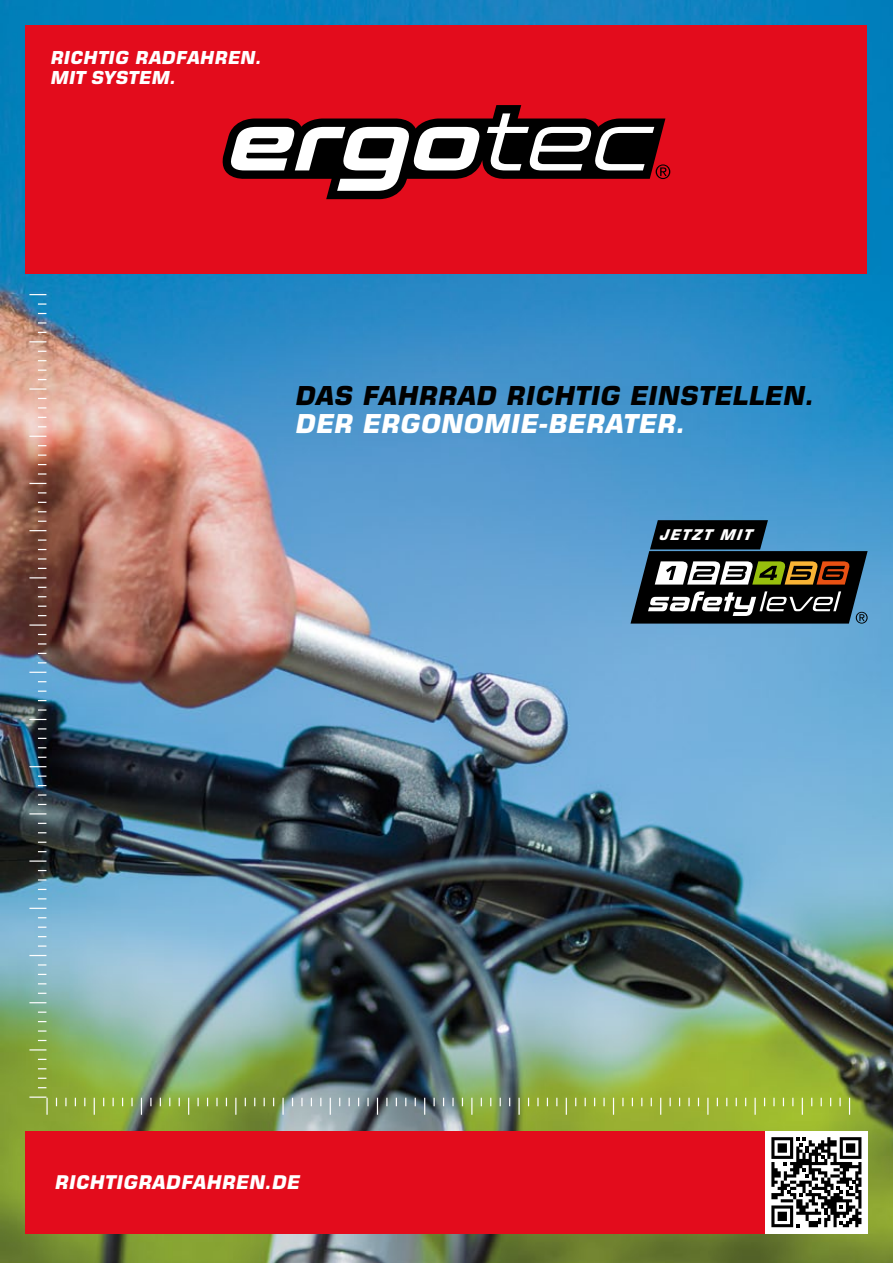
<style>
.page{position:relative;width:893px;height:1263px;background:#fff}
.page>*{position:absolute;margin:0;border:0;box-sizing:border-box;transform-origin:0 0}
.t1{font:italic 700 26.25px "Eurostile LT Pro";letter-spacing:.01em;color:#000}
.t2{font:italic 700 26.25px "Eurostile LT Pro";letter-spacing:.02em;color:#fff}
.t3{font:italic 700 19.05px "Eurostile LT Pro";letter-spacing:.02em;color:#fff}
.t4{font:italic 700 18px/19.5px "Eurostile LT Pro";letter-spacing:.015em;color:#fff}
.t5{font:italic 700 14.85px "Eurostile LT Pro";color:#fff}
</style>
<div class="page">
<img style="left:0;top:0;width:893px;height:1263px">
<div style="left:26px;top:26px;width:841px;height:248px;background:#e30c1c"></div>
<svg style="left:223px;top:105px;width:447px;height:94px"></svg>
<svg style="left:38px;top:558px;width:8px;height:2px"></svg>
<svg style="left:38px;top:539px;width:8px;height:2px"></svg>
<svg style="left:38px;top:473px;width:8px;height:2px"></svg>
<svg style="left:38px;top:454px;width:8px;height:2px"></svg>
<svg style="left:38px;top:322px;width:8px;height:2px"></svg>
<svg style="left:38px;top:303px;width:8px;height:2px"></svg>
<svg style="left:38px;top:709px;width:8px;height:2px"></svg>
<svg style="left:38px;top:690px;width:8px;height:2px"></svg>
<svg style="left:29px;top:577px;width:17px;height:1px"></svg>
<svg style="left:29px;top:530px;width:17px;height:1px"></svg>
<svg style="left:29px;top:483px;width:17px;height:1px"></svg>
<svg style="left:29px;top:436px;width:17px;height:1px"></svg>
<svg style="left:29px;top:388px;width:17px;height:2px"></svg>
<svg style="left:29px;top:341px;width:17px;height:1px"></svg>
<svg style="left:29px;top:294px;width:17px;height:1px"></svg>
<svg style="left:29px;top:624px;width:17px;height:2px"></svg>
<svg style="left:29px;top:719px;width:17px;height:1px"></svg>
<svg style="left:29px;top:672px;width:17px;height:1px"></svg>
<svg style="left:38px;top:794px;width:8px;height:2px"></svg>
<svg style="left:38px;top:775px;width:8px;height:2px"></svg>
<svg style="left:38px;top:945px;width:8px;height:2px"></svg>
<svg style="left:38px;top:926px;width:8px;height:2px"></svg>
<svg style="left:38px;top:1030px;width:8px;height:2px"></svg>
<svg style="left:38px;top:1011px;width:8px;height:2px"></svg>
<svg style="left:29px;top:908px;width:17px;height:1px"></svg>
<svg style="left:29px;top:860px;width:17px;height:2px"></svg>
<svg style="left:29px;top:813px;width:17px;height:1px"></svg>
<svg style="left:29px;top:766px;width:17px;height:1px"></svg>
<svg style="left:29px;top:955px;width:17px;height:1px"></svg>
<svg style="left:29px;top:1049px;width:17px;height:1px"></svg>
<svg style="left:29px;top:1002px;width:17px;height:1px"></svg>
<svg style="left:29px;top:1096px;width:17px;height:2px"></svg>
<svg style="left:367px;top:1098px;width:2px;height:8px"></svg>
<svg style="left:688px;top:1098px;width:2px;height:8px"></svg>
<svg style="left:622px;top:1098px;width:2px;height:8px"></svg>
<svg style="left:603px;top:1098px;width:2px;height:8px"></svg>
<svg style="left:537px;top:1098px;width:2px;height:8px"></svg>
<svg style="left:452px;top:1098px;width:2px;height:8px"></svg>
<svg style="left:386px;top:1098px;width:2px;height:8px"></svg>
<svg style="left:839px;top:1098px;width:2px;height:8px"></svg>
<svg style="left:773px;top:1098px;width:2px;height:8px"></svg>
<svg style="left:377px;top:1098px;width:1px;height:17px"></svg>
<svg style="left:330px;top:1098px;width:1px;height:17px"></svg>
<svg style="left:707px;top:1098px;width:1px;height:17px"></svg>
<svg style="left:660px;top:1098px;width:1px;height:17px"></svg>
<svg style="left:613px;top:1098px;width:1px;height:17px"></svg>
<svg style="left:566px;top:1098px;width:1px;height:17px"></svg>
<svg style="left:518px;top:1098px;width:2px;height:17px"></svg>
<svg style="left:471px;top:1098px;width:1px;height:17px"></svg>
<svg style="left:424px;top:1098px;width:1px;height:17px"></svg>
<svg style="left:754px;top:1098px;width:2px;height:17px"></svg>
<svg style="left:849px;top:1098px;width:1px;height:17px"></svg>
<svg style="left:802px;top:1098px;width:1px;height:17px"></svg>
<svg style="left:301px;top:1098px;width:2px;height:8px"></svg>
<svg style="left:216px;top:1098px;width:2px;height:8px"></svg>
<svg style="left:197px;top:1098px;width:2px;height:8px"></svg>
<svg style="left:131px;top:1098px;width:2px;height:8px"></svg>
<svg style="left:65px;top:1098px;width:2px;height:8px"></svg>
<svg style="left:46px;top:1098px;width:2px;height:17px"></svg>
<svg style="left:282px;top:1098px;width:2px;height:17px"></svg>
<svg style="left:235px;top:1098px;width:1px;height:17px"></svg>
<svg style="left:188px;top:1098px;width:1px;height:17px"></svg>
<svg style="left:141px;top:1098px;width:1px;height:17px"></svg>
<svg style="left:94px;top:1098px;width:1px;height:17px"></svg>
<div style="left:26px;top:1131px;width:739px;height:102px;background:#e30c1c"></div>
<div style="left:765px;top:1131px;width:102px;height:102px;background:#fff"></div>
<svg style="left:771px;top:1137px;width:90px;height:90px"></svg>
<svg style="left:630px;top:520px;width:238px;height:104px;background:#3d4b50"></svg>
<p class="t4" style="left:51px;top:48px;width:213px">RICHTIG RADFAHREN.<br>MIT SYSTEM.</p>
<p class="t1" style="left:296px;top:380px;width:520px">DAS FAHRRAD RICHTIG EINSTELLEN.</p>
<p class="t2" style="left:296px;top:408px;width:391px">DER ERGONOMIE-BERATER.</p>
<p class="t5" style="left:659px;top:526px;width:94px">JETZT MIT</p>
<p class="t3" style="left:56px;top:1170px;width:246px">RICHTIGRADFAHREN.DE</p>
</div>
